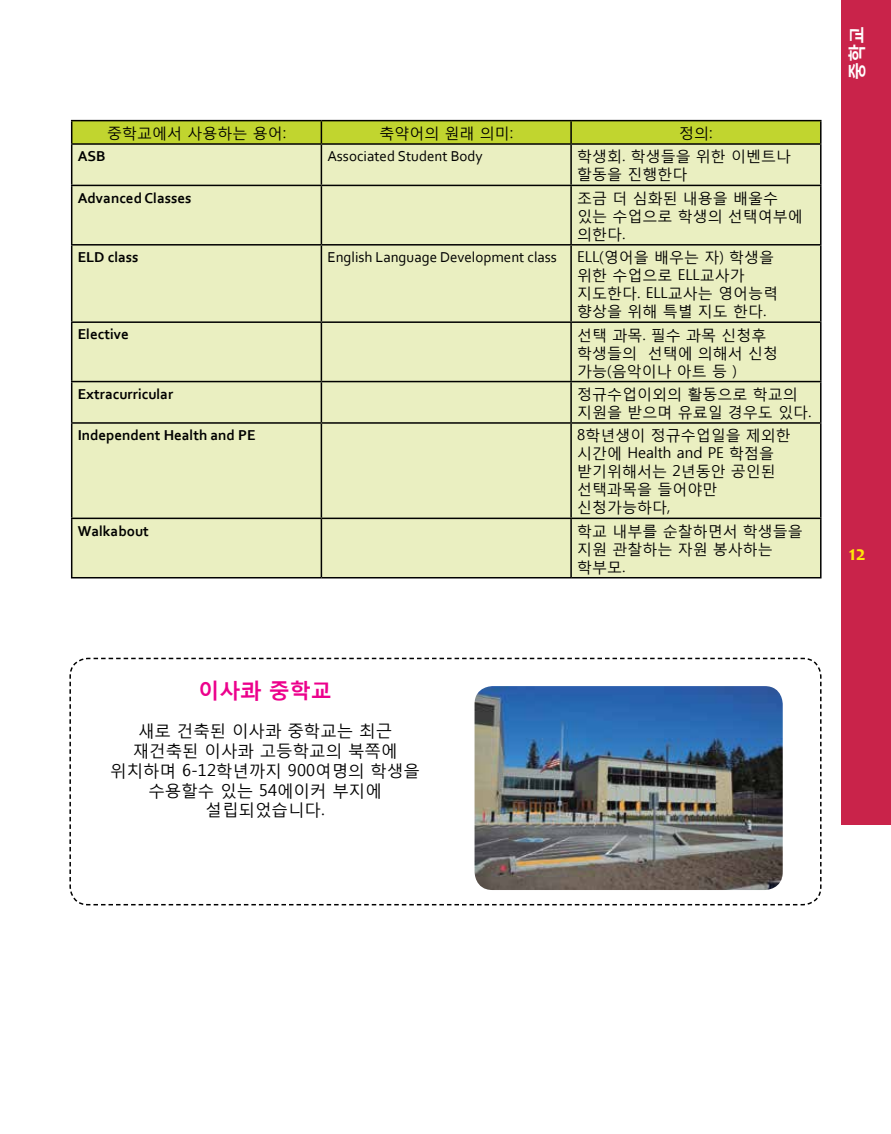
<style>
.page{position:relative;width:891px;height:1134px;background:#fff}
.page>*{position:absolute;margin:0;border:0;box-sizing:border-box;transform-origin:0 0}
.t1{font:700 21px "Malgun Gothic";color:#ec008c}
.t2{font:700 21px "Candara";color:#fde70a}
.t3{font:700 18px "Malgun Gothic";color:#fff}
.t4{font:16.5px/19.8px "Malgun Gothic";color:#000;text-align:center}
.t5{font:15px/18px "Malgun Gothic";color:#000}
.t6{font:700 15px "Corbel";color:#000}
.t7{font:15px "Corbel";color:#000}
</style>
<div class="page">
<div style="left:842px;top:0;width:49px;height:825px;background:#c9234a"></div>
<div style="left:72px;top:145px;width:748px;height:432px;background:#eaefc1"></div>
<hr style="left:71px;top:120px;width:250px;height:1px;background:#000">
<hr style="left:321px;top:120px;width:250px;height:1px;background:#000">
<div style="left:71px;top:121px;width:749px;height:22px;background:#c1d52f"></div>
<hr style="left:571px;top:120px;width:251px;height:1px;background:#000">
<hr style="left:570px;top:121px;width:2px;height:22px;background:#000">
<hr style="left:820px;top:121px;width:2px;height:22px;background:#000">
<hr style="left:71px;top:143px;width:250px;height:2px;background:#000">
<hr style="left:71px;top:145px;width:1px;height:40px;background:#000">
<hr style="left:321px;top:143px;width:250px;height:2px;background:#000">
<hr style="left:321px;top:145px;width:1px;height:40px;background:#000">
<hr style="left:571px;top:143px;width:251px;height:2px;background:#000">
<hr style="left:570px;top:145px;width:2px;height:40px;background:#000">
<hr style="left:820px;top:145px;width:2px;height:40px;background:#000">
<hr style="left:71px;top:185px;width:250px;height:1px;background:#000">
<hr style="left:71px;top:186px;width:1px;height:58px;background:#000">
<hr style="left:321px;top:185px;width:250px;height:1px;background:#000">
<hr style="left:321px;top:186px;width:1px;height:58px;background:#000">
<hr style="left:571px;top:185px;width:251px;height:1px;background:#000">
<hr style="left:570px;top:186px;width:2px;height:58px;background:#000">
<hr style="left:820px;top:186px;width:2px;height:58px;background:#000">
<hr style="left:71px;top:244px;width:250px;height:2px;background:#000">
<hr style="left:71px;top:246px;width:1px;height:75px;background:#000">
<hr style="left:321px;top:244px;width:250px;height:2px;background:#000">
<hr style="left:321px;top:246px;width:1px;height:75px;background:#000">
<hr style="left:571px;top:244px;width:251px;height:2px;background:#000">
<hr style="left:570px;top:246px;width:2px;height:75px;background:#000">
<hr style="left:820px;top:246px;width:2px;height:75px;background:#000">
<hr style="left:71px;top:321px;width:250px;height:2px;background:#000">
<hr style="left:71px;top:323px;width:1px;height:58px;background:#000">
<hr style="left:321px;top:321px;width:250px;height:2px;background:#000">
<hr style="left:321px;top:323px;width:1px;height:58px;background:#000">
<hr style="left:571px;top:321px;width:251px;height:2px;background:#000">
<hr style="left:570px;top:323px;width:2px;height:58px;background:#000">
<hr style="left:820px;top:323px;width:2px;height:58px;background:#000">
<hr style="left:71px;top:381px;width:250px;height:1px;background:#000">
<hr style="left:71px;top:382px;width:1px;height:40px;background:#000">
<hr style="left:321px;top:381px;width:250px;height:1px;background:#000">
<hr style="left:321px;top:382px;width:1px;height:40px;background:#000">
<hr style="left:571px;top:381px;width:251px;height:1px;background:#000">
<hr style="left:570px;top:382px;width:2px;height:40px;background:#000">
<hr style="left:820px;top:382px;width:2px;height:40px;background:#000">
<hr style="left:71px;top:422px;width:250px;height:2px;background:#000">
<hr style="left:71px;top:424px;width:1px;height:94px;background:#000">
<hr style="left:321px;top:422px;width:250px;height:2px;background:#000">
<hr style="left:321px;top:424px;width:1px;height:94px;background:#000">
<hr style="left:571px;top:422px;width:251px;height:2px;background:#000">
<hr style="left:570px;top:424px;width:2px;height:94px;background:#000">
<hr style="left:820px;top:424px;width:2px;height:94px;background:#000">
<hr style="left:71px;top:518px;width:250px;height:1px;background:#000">
<hr style="left:71px;top:519px;width:1px;height:58px;background:#000">
<hr style="left:321px;top:518px;width:250px;height:1px;background:#000">
<hr style="left:321px;top:519px;width:1px;height:58px;background:#000">
<hr style="left:571px;top:518px;width:251px;height:1px;background:#000">
<hr style="left:570px;top:519px;width:2px;height:58px;background:#000">
<hr style="left:820px;top:519px;width:2px;height:58px;background:#000">
<hr style="left:71px;top:577px;width:250px;height:1px;background:#000">
<hr style="left:321px;top:577px;width:250px;height:1px;background:#000">
<hr style="left:571px;top:577px;width:251px;height:1px;background:#000">
<svg style="left:69px;top:657px;width:753px;height:249px"></svg>
<img style="left:475px;top:686px;width:308px;height:204px">
<p class="t5" style="left:107px;top:124px;width:180px">중학교에서 사용하는 용어:</p>
<p class="t5" style="left:379px;top:124px;width:135px">축약어의 원래 의미:</p>
<p class="t5" style="left:679px;top:124px;width:35px">정의:</p>
<p class="t6" style="left:78px;top:147px;width:29px">ASB</p>
<p class="t7" style="left:327px;top:147px;width:157px">Associated Student Body</p>
<p class="t5" style="left:577px;top:147px;width:216px">학생회. 학생들을 위한 이벤트나 할동을 진행한다</p>
<p class="t6" style="left:78px;top:188px;width:115px">Advanced Classes</p>
<p class="t5" style="left:577px;top:189px;width:227px">조금 더 심화된 내용을 배울수 있는 수업으로 학생의 선택여부에 의한다.</p>
<p class="t6" style="left:78px;top:248px;width:62px">ELD class</p>
<p class="t7" style="left:327px;top:248px;width:231px">English Language Development class</p>
<p class="t5" style="left:577px;top:248px;width:202px">ELL(영어을 배우는 자) 학생을 위한 수업으로 ELL교사가 지도한다. ELL교사는 영어능력 향상을 위해 특별 지도 한다.</p>
<p class="t6" style="left:78px;top:325px;width:53px">Elective</p>
<p class="t5" style="left:577px;top:325px;width:203px">선택 과목. 필수 과목 신청후 학생들의 선택에 의해서 신청 가능(음악이나 아트 등 )</p>
<p class="t6" style="left:78px;top:384px;width:97px">Extracurricular</p>
<p class="t5" style="left:577px;top:385px;width:236px">정규수업이외의 활동으로 학교의 지원을 받으며 유료일 경우도 있다.</p>
<p class="t6" style="left:78px;top:426px;width:179px">Independent Health and PE</p>
<p class="t5" style="left:577px;top:426px;width:215px">8학년생이 정규수업일을 제외한 시간에 Health and PE 학점을 받기위해서는 2년동안 공인된 선택과목을 들어야만 신청가능하다,</p>
<p class="t6" style="left:78px;top:521px;width:73px">Walkabout</p>
<p class="t5" style="left:577px;top:522px;width:227px">학교 내부를 순찰하면서 학생들을 지원 관찰하는 자원 봉사하는 학부모.</p>
<p class="t3" style="left:845px;top:80px;width:55px;rotate:-90deg">중학교</p>
<h1 class="t2" style="left:849px;top:540px;width:19px">12</h1>
<h1 class="t1" style="left:198px;top:677px;width:135px">이사콰 중학교</h1>
<p class="t4" style="left:110px;top:721px;width:311px">새로 건축된 이사콰 중학교는 최근 재건축된 이사콰 고등학교의 북쪽에 위치하며 6-12학년까지 900여명의 학생을 수용할수 있는 54에이커 부지에 설립되었습니다.</p>
</div>
